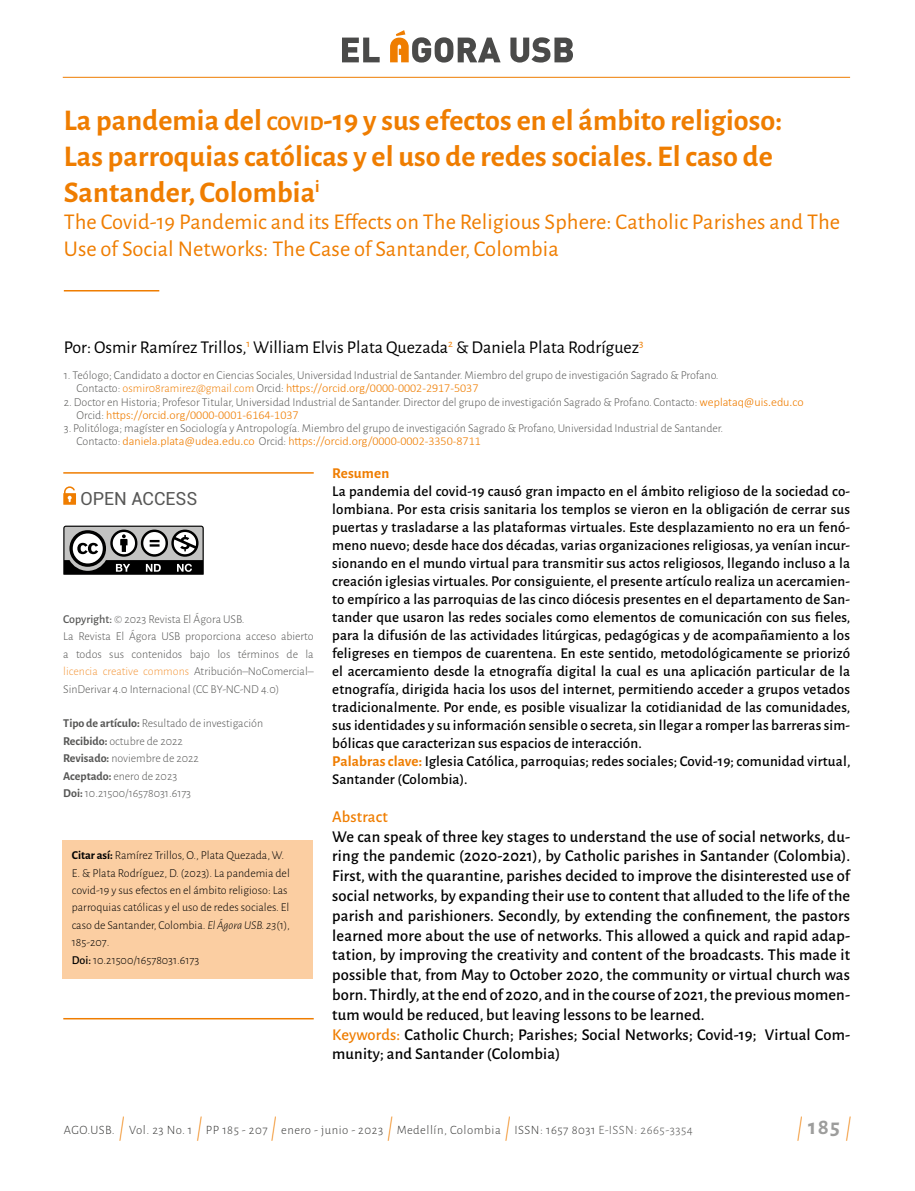
<style>
.page{position:relative;width:915px;height:1191px;background:#fff}
.page>*{position:absolute;margin:0;border:0;box-sizing:border-box;transform-origin:0 0}
.t1{font:700 30px/36px "Alegreya Sans";letter-spacing:.005em;color:#ef7d00}
.t2{font:italic 100 28.8px "Roboto";color:#ef7d00}
.t3{font:22.5px/27px "Alegreya Sans";letter-spacing:.005em;color:#ef7d00}
.t4{font:700 22.5px "Alegreya Sans";color:#9d9d9c}
.t5{font:18px "Alegreya Sans";color:#000}
.t6{font:18px "Roboto";color:#575756}
.t7{font:500 16.5px/19.8px "Alegreya Sans";letter-spacing:.01em;color:#000}
.t8{font:500 16.5px "Alegreya Sans";letter-spacing:.01em;color:#ef7d00}
.t9{font:500 15px/18px "Alegreya Sans";letter-spacing:.01em;color:#000}
.t10{font:700 15px "Alegreya Sans";letter-spacing:.01em;color:#ef7d00}
.t11{font:300 12.75px "Alegreya Sans";letter-spacing:.04em;color:#3c3c3b}
.t12{font:300 12.75px "Alegreya Sans";letter-spacing:.04em;color:#575756}
.t13{font:300 12px/17.4px "Alegreya Sans";color:#575756}
.t14{font:300 12px/17.4px "Alegreya Sans";color:#000}
.t15{font:300 12px "Calibri";color:#ef7d00}
.s1{font-size:21px}
.s2{font-family:"Alegreya Sans";color:#575756}
.s3{font-family:"Alegreya Sans"}
.s4{font-family:"Calibri";color:#ef7d00}
.s5{font-weight:500}
.s6{color:#f4993f}
.s7{font-weight:700}
.s8{font-style:italic}
.s9{font-weight:700;color:#ef7d00}
.s10{color:#ef7d00}
.s11{color:#3c3c3b}
.s12{font-family:"Roboto";font-weight:100;font-style:italic;font-size:28.8px;color:#ef7d00}
</style>
<div class="page">
<svg style="left:342px;top:38px;width:37px;height:24px"></svg>
<svg style="left:390px;top:30px;width:110px;height:33px"></svg>
<svg style="left:510px;top:37px;width:62px;height:26px"></svg>
<hr style="left:63px;top:77px;width:786px;height:1px;background:#ef7d00">
<div style="left:62px;top:840px;width:250px;height:138px;background:#fbcea2"></div>
<hr style="left:64px;top:290px;width:95px;height:1px;background:#ef7d00">
<hr style="left:63px;top:472px;width:250px;height:1px;background:#ef7d00">
<hr style="left:63px;top:1018px;width:250px;height:1px;background:#ef7d00">
<svg style="left:63px;top:486px;width:13px;height:19px"></svg>
<svg style="left:63px;top:525px;width:141px;height:50px"></svg>
<h1 class="t1" style="left:64px;top:101px;width:719px">La pandemia del <span class="s1">COVID</span>-19 y sus efectos en el ámbito religioso:<br>Las parroquias católicas y el uso de redes sociales. El caso de<br>Santander, Colombia<sup>i</sup></h1>
<h3 class="t3" style="left:64px;top:208px;width:777px">The Covid-19 Pandemic and its Effects on The Religious Sphere: Catholic Parishes and The<br>Use of Social Networks: The Case of Santander, Colombia</h3>
<p class="t5" style="left:64px;top:335px;width:581px">Por: Osmir Ramírez Trillos,<sup>1</sup> William Elvis Plata Quezada<sup>2</sup> &amp; Daniela Plata Rodríguez<sup>3</sup></p>
<p class="t13" style="left:64px;top:366px;width:656px">1. Teólogo; Candidato a doctor en Ciencias Sociales, Universidad Industrial de Santander. Miembro del grupo de investigación Sagrado &amp; Profano.</p>
<p class="t15" style="left:77px;top:381px;width:403px"><span class="s2">Contacto:</span> <span class="s3">osmir08ramirez@gmail.com</span> <span class="s2">Orcid:</span> https://orcid.org/0000-0002-2917-5037</p>
<p class="t13" style="left:64px;top:392px;width:741px">2. Doctor en Historia; Profesor Titular, Universidad Industrial de Santander. Director del grupo de investigación Sagrado &amp; Profano. Contacto: <span class="s4">weplataq@uis.edu.co</span></p>
<p class="t15" style="left:77px;top:407px;width:223px"><span class="s2">Orcid:</span> https://orcid.org/0000-0001-6164-1037</p>
<p class="t13" style="left:64px;top:419px;width:660px">3. Politóloga; magíster en Sociología y Antropología. Miembro del grupo de investigación Sagrado &amp; Profano, Universidad Industrial de Santander.</p>
<p class="t15" style="left:77px;top:434px;width:405px"><span class="s2">Contacto:</span> daniela.plata@udea.edu.co <span class="s2">Orcid:</span> https://orcid.org/0000-0002-3350-8711</p>
<p class="t6" style="left:80px;top:486px;width:118px">OPEN ACCESS</p>
<p class="t13" style="left:63px;top:610px;width:252px"><span class="s5">Copyright:</span> © 2023 Revista El Ágora USB.<br>La Revista El Ágora USB proporciona acceso abierto a todos sus contenidos bajo los términos de la <span class="s6">licencia creative commons</span> Atribución–NoComercial– SinDerivar 4.0 Internacional (CC BY-NC-ND 4.0)</p>
<p class="t13" style="left:63px;top:714px;width:201px"><span class="s7">Tipo de artículo:</span> Resultado de investigación<br><span class="s7">Recibido:</span> octubre de 2022<br><span class="s7">Revisado:</span> noviembre de 2022<br><span class="s7">Aceptado:</span> enero de 2023<br><span class="s7">Doi:</span> 10.21500/16578031.6173</p>
<p class="t14" style="left:72px;top:846px;width:219px"><span class="s7">Citar así:</span> Ramírez Trillos, O., Plata Quezada, W.<br>E. &amp; Plata Rodríguez, D. (2023). La pandemia del covid-19 y sus efectos en el ámbito religioso: Las parroquias católicas y el uso de redes sociales. El caso de Santander, Colombia. <span class="s8">El Ágora USB. 23</span>(1), 185-207.<br><span class="s5">Doi:</span> 10.21500/16578031.6173</p>
<p class="t10" style="left:332px;top:462px;width:58px">Resumen</p>
<p class="t9" style="left:332px;top:481px;width:519px">La pandemia del covid-19 causó gran impacto en el ámbito religioso de la sociedad co&shy;lombiana. Por esta crisis sanitaria los templos se vieron en la obligación de cerrar sus puertas y trasladarse a las plataformas virtuales. Este desplazamiento no era un fenó&shy;meno nuevo; desde hace dos décadas, varias organizaciones religiosas, ya venían incur&shy;sionando en el mundo virtual para transmitir sus actos religiosos, llegando incluso a la creación iglesias virtuales. Por consiguiente, el presente artículo realiza un acercamien&shy;to empírico a las parroquias de las cinco diócesis presentes en el departamento de San&shy;tander que usaron las redes sociales como elementos de comunicación con sus fieles, para la difusión de las actividades litúrgicas, pedagógicas y de acompañamiento a los feligreses en tiempos de cuarentena. En este sentido, metodológicamente se priorizó el acercamiento desde la etnografía digital la cual es una aplicación particular de la etnografía, dirigida hacia los usos del internet, permitiendo acceder a grupos vetados tradicionalmente. Por ende, es posible visualizar la cotidianidad de las comunidades, sus identidades y su información sensible o secreta, sin llegar a romper las barreras sim&shy;bólicas que caracterizan sus espacios de interacción.<br><span class="s9">Palabras clave:</span> Iglesia Católica, parroquias; redes sociales; Covid-19; comunidad virtual, Santander (Colombia).</p>
<p class="t8" style="left:332px;top:805px;width:57px">Abstract</p>
<p class="t7" style="left:332px;top:825px;width:519px">We can speak of three key stages to understand the use of social networks, du&shy;ring the pandemic (2020-2021), by Catholic parishes in Santander (Colombia).<br>First, with the quarantine, parishes decided to improve the disinterested use of social networks, by expanding their use to content that alluded to the life of the parish and parishioners. Secondly, by extending the confinement, the pastors learned more about the use of networks. This allowed a quick and rapid adap&shy;tation, by improving the creativity and content of the broadcasts. This made it possible that, from May to October 2020, the community or virtual church was born. Thirdly, at the end of 2020, and in the course of 2021, the previous momen&shy;tum would be reduced, but leaving lessons to be learned.<br><span class="s10">Keywords:</span> Catholic Church; Parishes; Social Networks; Covid-19; Virtual Com&shy;munity; and Santander (Colombia)</p>
<p class="t11" style="left:64px;top:1122px;width:52px">AGO.USB.</p>
<h2 class="t2" style="left:119px;top:1106px;width:7px">|</h2>
<p class="t11" style="left:129px;top:1122px;width:64px">Vol. 23 No. 1</p>
<h2 class="t2" style="left:196px;top:1106px;width:7px">|</h2>
<p class="t11" style="left:206px;top:1122px;width:63px">PP 185 - 207</p>
<h2 class="t2" style="left:271px;top:1106px;width:7px">|</h2>
<p class="t11" style="left:281px;top:1122px;width:103px">enero - junio - 2023</p>
<h2 class="t2" style="left:387px;top:1106px;width:7px">|</h2>
<p class="t11" style="left:396px;top:1122px;width:105px">Medellín, Colombia</p>
<h2 class="t2" style="left:504px;top:1106px;width:7px">|</h2>
<p class="t12" style="left:514px;top:1122px;width:180px"><span class="s11">ISSN: 1657 8031</span> E-ISSN: 2665-3354</p>
<h3 class="t4" style="left:796px;top:1110px;width:56px"><span class="s12">|</span>185<span class="s12">|</span></h3>
</div>
